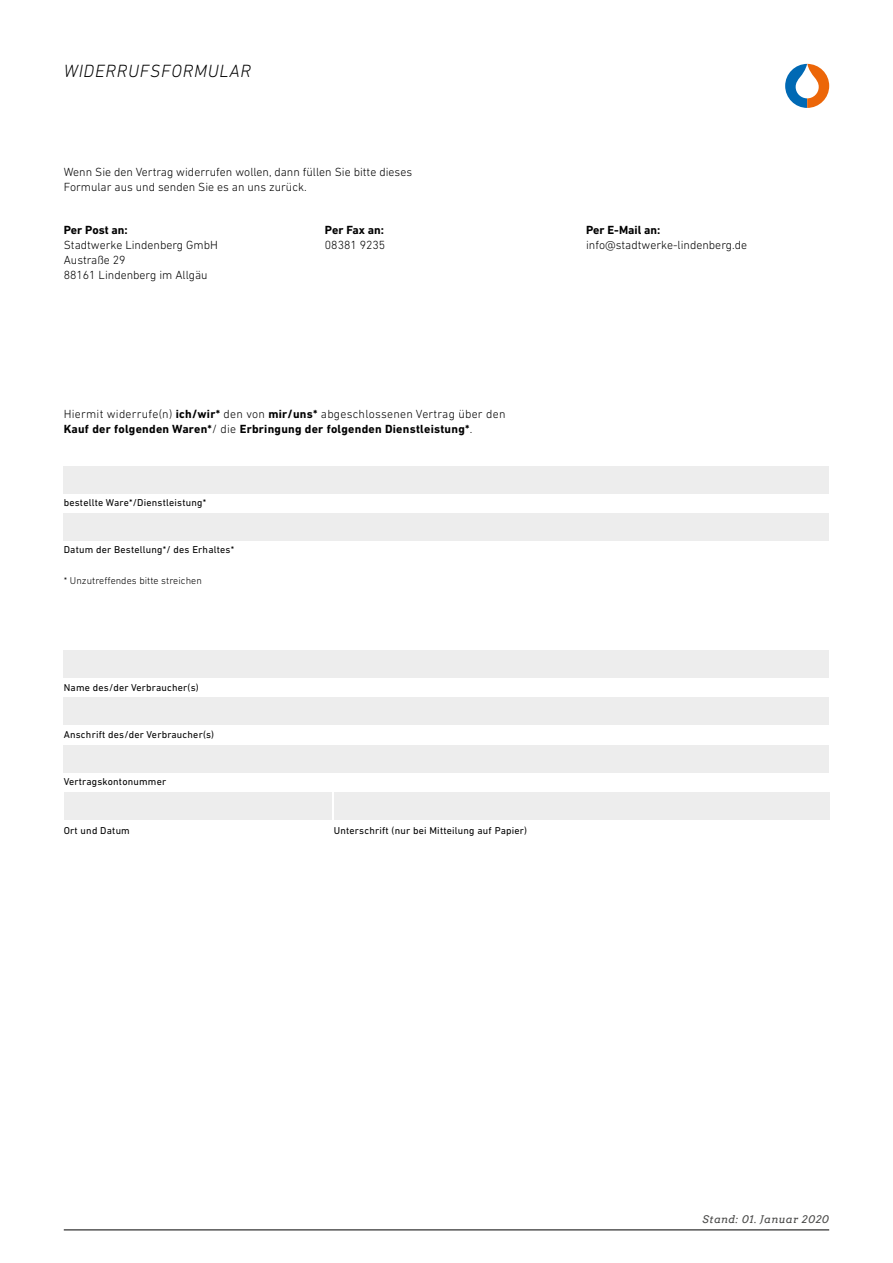
<style>
.page{position:relative;width:893px;height:1263px;background:#fff}
.page>*{position:absolute;margin:0;border:0;box-sizing:border-box;transform-origin:0 0}
.t1{font:italic 300 18px "DIN Next LT Pro";letter-spacing:.04em;color:#000}
.t2{font:300 12px/15px "DIN Next LT Pro";color:#000}
.t3{font:700 12px/15px "DIN Next LT Pro";letter-spacing:.02em;color:#000}
.t4{font:700 12px "DIN Next LT Pro";color:#000}
.t5{font:italic 10.5px "Arvo";letter-spacing:.04em;color:#4a4a49}
.t6{font:10.2px "DIN Next LT Pro";letter-spacing:.02em;color:#000}
.t7{font:300 10.2px "DIN Next LT Pro";letter-spacing:.005em;color:#000}
.s1{font-weight:300}
</style>
<div class="page">
<hr style="left:64px;top:1229px;width:765px;height:1px;background:#000">
<div style="left:64px;top:466px;width:765px;height:28px;background:#ededed"></div>
<div style="left:64px;top:513px;width:765px;height:28px;background:#ededed"></div>
<div style="left:64px;top:650px;width:765px;height:28px;background:#ededed"></div>
<div style="left:64px;top:698px;width:765px;height:27px;background:#ededed"></div>
<div style="left:64px;top:745px;width:765px;height:27px;background:#ededed"></div>
<div style="left:334px;top:792px;width:495px;height:28px;background:#ededed"></div>
<div style="left:64px;top:792px;width:268px;height:28px;background:#ededed"></div>
<svg style="left:785px;top:64px;width:44px;height:44px"></svg>
<svg style="left:796px;top:64px;width:23px;height:34px"></svg>
<h1 class="t1" style="left:64px;top:61px;width:189px">WIDERRUFSFORMULAR</h1>
<p class="t2" style="left:64px;top:164px;width:350px">Wenn Sie den Vertrag widerrufen wollen, dann füllen Sie bitte dieses<br>Formular aus und senden Sie es an uns zurück.</p>
<p class="t4" style="left:64px;top:222px;width:66px">Per Post an:</p>
<p class="t2" style="left:64px;top:237px;width:156px">Stadtwerke Lindenberg GmbH<br>Austraße 29<br>88161 Lindenberg im Allgäu</p>
<p class="t3" style="left:325px;top:222px;width:61px">Per Fax an:</p>
<p class="t2" style="left:325px;top:237px;width:62px">08381 9235</p>
<p class="t3" style="left:64px;top:406px;width:443px"><span class="s1">Hiermit widerrufe(n)</span> ich/wir* <span class="s1">den von</span> mir/uns* <span class="s1">abgeschlossenen Vertrag über den<br></span>Kauf der folgenden Waren*<span class="s1">/ die</span> Erbringung der folgenden Dienstleistung*<span class="s1">.</span></p>
<p class="t6" style="left:64px;top:496px;width:144px">bestellte Ware*/Dienstleistung*</p>
<p class="t6" style="left:64px;top:543px;width:172px">Datum der Bestellung*/ des Erhaltes*</p>
<p class="t7" style="left:64px;top:574px;width:140px">* Unzutreffendes bitte streichen</p>
<p class="t6" style="left:64px;top:681px;width:136px">Name des/der Verbraucher(s)</p>
<p class="t6" style="left:64px;top:728px;width:152px">Anschrift des/der Verbraucher(s)</p>
<p class="t6" style="left:64px;top:776px;width:104px">Vertragskontonummer</p>
<p class="t6" style="left:64px;top:824px;width:68px">Ort und Datum</p>
<p class="t6" style="left:334px;top:824px;width:195px">Unterschrift (nur bei Mitteilung auf Papier)</p>
<p class="t4" style="left:586px;top:222px;width:76px">Per E-Mail an:</p>
<p class="t2" style="left:586px;top:237px;width:163px">info@stadtwerke-lindenberg.de</p>
<p class="t5" style="left:703px;top:1213px;width:128px">Stand: 01. Januar 2020</p>
</div>
